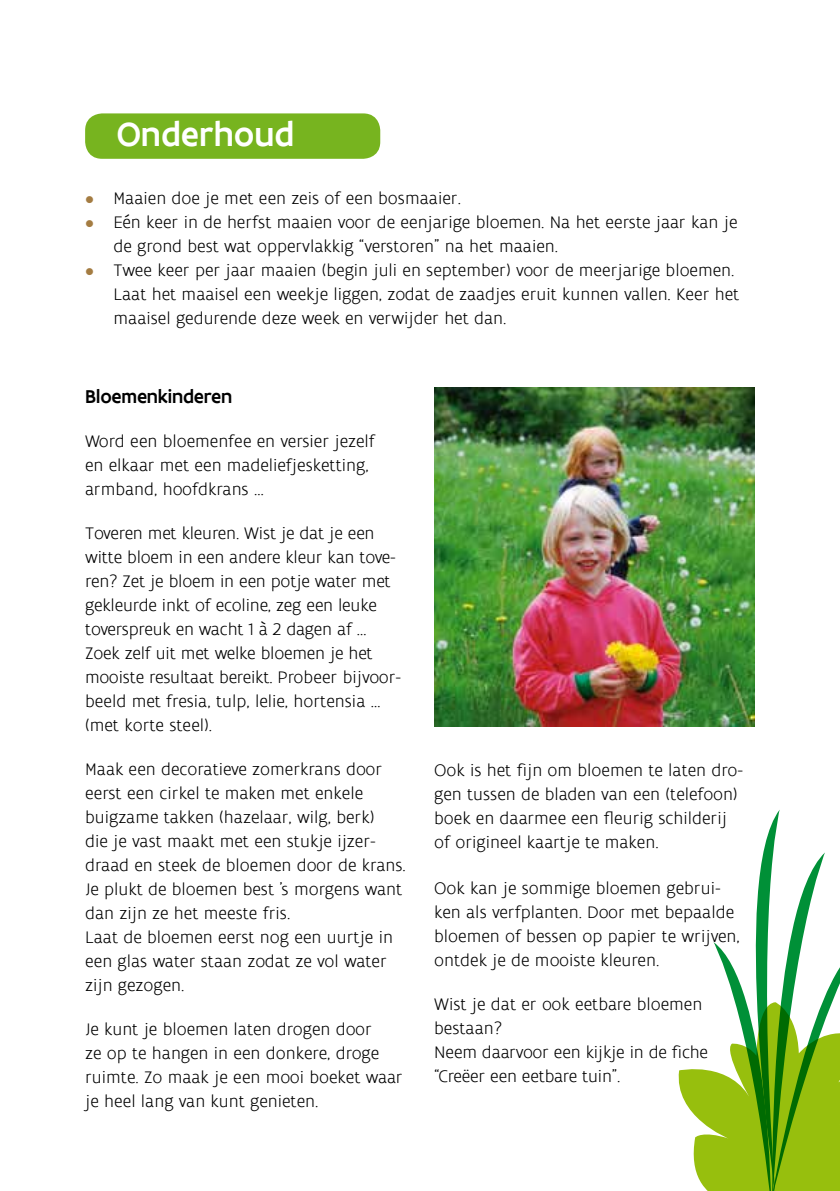
<style>
.page{position:relative;width:840px;height:1191px;background:#fff}
.page>*{position:absolute;margin:0;border:0;box-sizing:border-box;transform-origin:0 0}
.t1{font:500 36px "Flanders Art Sans";color:#fff}
.t2{font:500 20px "Flanders Art Sans";letter-spacing:-.01em;color:#000}
.t3{font:300 18px/24px "Flanders Art Sans";color:#000}
.s1{color:#a47c42}
</style>
<div class="page">
<svg style="left:763px;top:810px;width:17px;height:42px"></svg>
<svg style="left:678px;top:852px;width:161px;height:339px"></svg>
<img style="left:434px;top:388px;width:320px;height:339px">
<div style="left:85px;top:113px;width:295px;height:46px;background:#77b41f;border-radius:17px"></div>
<h1 class="t1" style="left:117px;top:112px;width:179px">Onderhoud</h1>
<p class="t3" style="left:85px;top:186px;width:377px"><span class="s1">●</span> Maaien doe je met een zeis of een bosmaaier.</p>
<p class="t3" style="left:113px;top:210px;width:625px;text-indent:-28px"><span class="s1">●</span> Eén keer in de herfst maaien voor de eenjarige bloemen. Na het eerste jaar kan je de grond best wat oppervlakkig “verstoren” na het maaien.</p>
<p class="t3" style="left:113px;top:258px;width:627px;text-indent:-28px"><span class="s1">●</span> Twee keer per jaar maaien (begin juli en september) voor de meerjarige bloemen.<br>Laat het maaisel een weekje liggen, zodat de zaadjes eruit kunnen vallen. Keer het maaisel gedurende deze week en verwijder het dan.</p>
<p class="t2" style="left:85px;top:384px;width:149px">Bloemenkinderen</p>
<p class="t3" style="left:85px;top:429px;width:291px">Word een bloemenfee en versier jezelf en elkaar met een madeliefjesketting, armband, hoofdkrans …</p>
<p class="t3" style="left:85px;top:521px;width:317px">Toveren met kleuren. Wist je dat je een witte bloem in een andere kleur kan tove&shy;ren? Zet je bloem in een potje water met gekleurde inkt of ecoline, zeg een leuke toverspreuk en wacht 1 à 2 dagen af … Zoek zelf uit met welke bloemen je het mooiste resultaat bereikt. Probeer bijvoor&shy;beeld met fresia, tulp, lelie, hortensia … (met korte steel).</p>
<p class="t3" style="left:85px;top:757px;width:322px">Maak een decoratieve zomerkrans door eerst een cirkel te maken met enkele buigzame takken (hazelaar, wilg, berk)<br>die je vast maakt met een stukje ijzer&shy;draad en steek de bloemen door de krans.<br>Je plukt de bloemen best ’s morgens want dan zijn ze het meeste fris.<br>Laat de bloemen eerst nog een uurtje in een glas water staan zodat ze vol water zijn gezogen.</p>
<p class="t3" style="left:85px;top:1017px;width:319px">Je kunt je bloemen laten drogen door<br>ze op te hangen in een donkere, droge ruimte. Zo maak je een mooi boeket waar je heel lang van kunt genieten.</p>
<p class="t3" style="left:434px;top:759px;width:310px">Ook is het fijn om bloemen te laten dro&shy;gen tussen de bladen van een (telefoon) boek en daarmee een fleurig schilderij of origineel kaartje te maken.</p>
<p class="t3" style="left:434px;top:877px;width:307px">Ook kan je sommige bloemen gebrui&shy;ken als verfplanten. Door met bepaalde bloemen of bessen op papier te wrijven, ontdek je de mooiste kleuren.</p>
<p class="t3" style="left:434px;top:993px;width:275px">Wist je dat er ook eetbare bloemen bestaan?<br>Neem daarvoor een kijkje in de fiche “Creëer een eetbare tuin”.</p>
</div>
